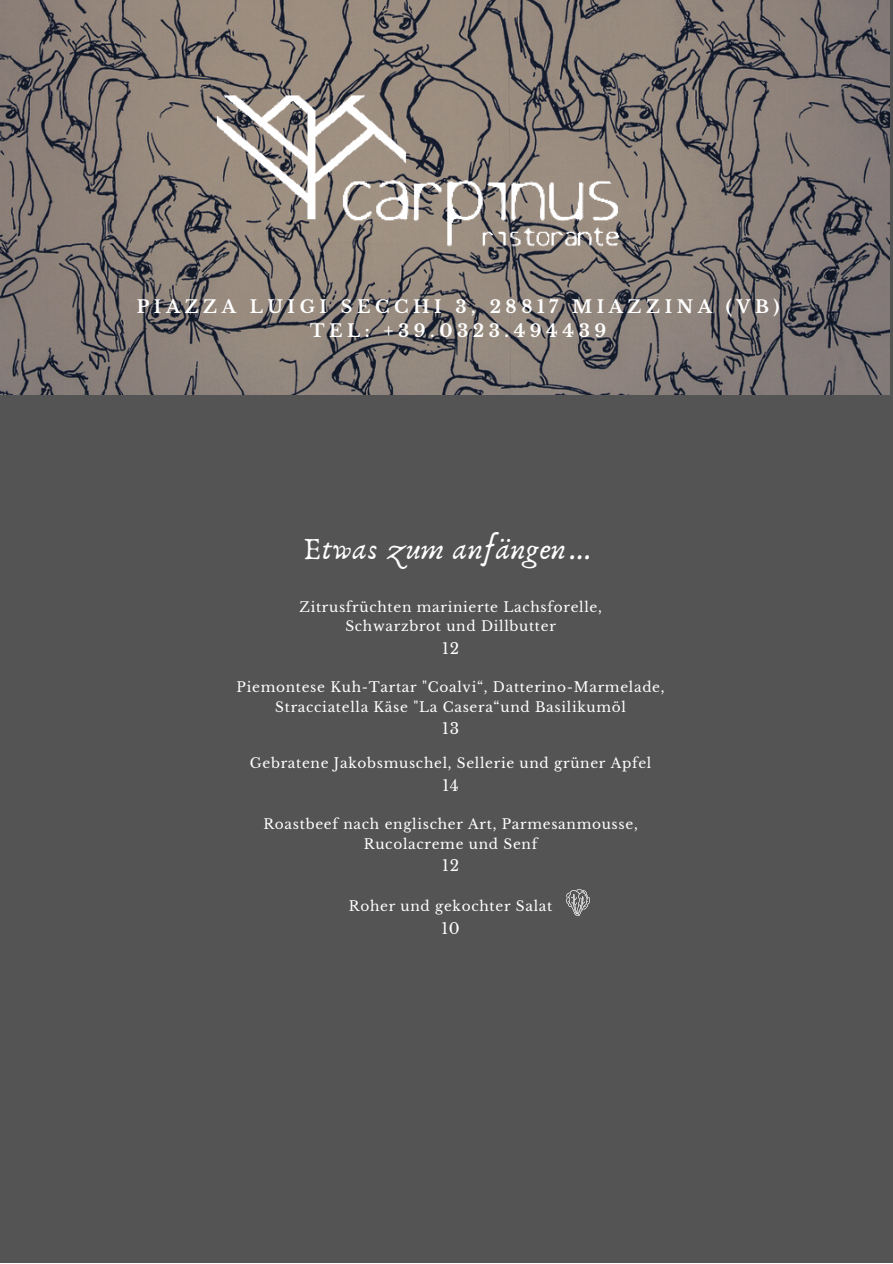
<style>
.page{position:relative;width:893px;height:1264px;background:#fff}
.page>*{position:absolute;margin:0;border:0;box-sizing:border-box;transform-origin:0 0}
.t1{font:31.8px "Anaktoria";letter-spacing:.02em;color:#fff}
.t2{font:700 17.55px "Libre Baskerville";letter-spacing:.26em;color:#fff}
.t3{font:15.15px "Libre Baskerville";letter-spacing:.05em;color:#fff}
.t4{font:13.65px "Libre Baskerville";letter-spacing:.05em;color:#fff}
</style>
<div class="page">
<div style="left:0;top:0;width:892px;height:1262px;background:#545454"></div>
<img style="left:0;top:0;width:889px;height:395px">
<img style="left:0;top:0;width:852px;height:287px">
<svg style="left:566px;top:889px;width:23px;height:26px"></svg>
<p class="t2" style="left:137px;top:296px;width:644px">PIAZZA LUIGI SECCHI 3, 28817 MIAZZINA (VB)</p>
<p class="t2" style="left:310px;top:320px;width:298px">TEL: +39.0323.494439</p>
<p class="t1" style="left:303px;top:529px;width:288px">Etwas zum anfängen…</p>
<p class="t4" style="left:299px;top:598px;width:304px">Zitrusfrüchten marinierte Lachsforelle,</p>
<p class="t4" style="left:345px;top:618px;width:212px">Schwarzbrot und Dillbutter</p>
<p class="t3" style="left:442px;top:639px;width:18px">12</p>
<p class="t4" style="left:237px;top:679px;width:429px">Piemontese Kuh-Tartar "Coalvi“, Datterino-Marmelade,</p>
<p class="t4" style="left:275px;top:698px;width:352px">Stracciatella Käse "La Casera“und Basilikumöl</p>
<p class="t3" style="left:442px;top:719px;width:18px">13</p>
<p class="t4" style="left:250px;top:755px;width:403px">Gebratene Jakobsmuschel, Sellerie und grüner Apfel</p>
<p class="t3" style="left:442px;top:776px;width:18px">14</p>
<p class="t4" style="left:263px;top:815px;width:376px">Roastbeef nach englischer Art, Parmesanmousse,</p>
<p class="t4" style="left:364px;top:835px;width:175px">Rucolacreme und Senf</p>
<p class="t3" style="left:442px;top:856px;width:18px">12</p>
<p class="t4" style="left:349px;top:898px;width:205px">Roher und gekochter Salat</p>
<p class="t3" style="left:441px;top:919px;width:20px">10</p>
</div>
